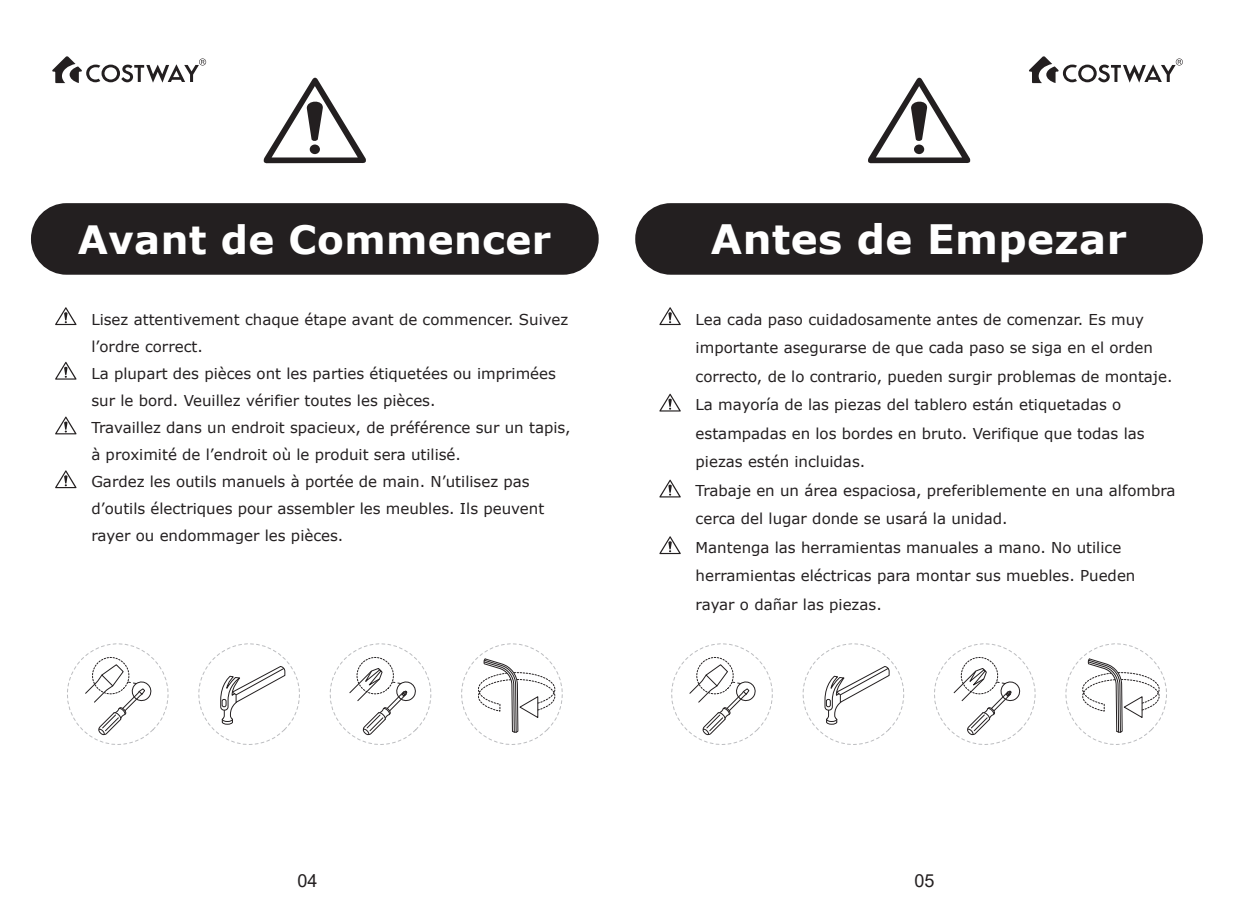
<style>
.page{position:relative;width:1234px;height:919px;background:#fff}
.page>*{position:absolute;margin:0;border:0;box-sizing:border-box;transform-origin:0 0}
.t1{font:700 40.5px "Verdana";letter-spacing:.01em;color:#fff}
.t2{font:700 39px "Verdana";letter-spacing:.01em;color:#fff}
.t3{font:18px "Arial";color:#231f20}
.t4{font:15px/28.5px "Verdana";color:#231f20}
</style>
<div class="page">
<svg style="left:263px;top:77px;width:103px;height:86px"></svg>
<div style="left:31px;top:203px;width:567px;height:72px;background:#231f20;border-radius:36px"></div>
<svg style="left:55px;top:307px;width:22px;height:18px"></svg>
<svg style="left:55px;top:361px;width:22px;height:18px"></svg>
<svg style="left:55px;top:416px;width:22px;height:18px"></svg>
<svg style="left:55px;top:470px;width:22px;height:18px"></svg>
<svg style="left:67px;top:643px;width:496px;height:102px"></svg>
<svg style="left:868px;top:77px;width:102px;height:86px"></svg>
<div style="left:635px;top:203px;width:567px;height:72px;background:#231f20;border-radius:36px"></div>
<svg style="left:659px;top:307px;width:21px;height:18px"></svg>
<svg style="left:659px;top:393px;width:21px;height:18px"></svg>
<svg style="left:659px;top:479px;width:21px;height:18px"></svg>
<svg style="left:659px;top:536px;width:21px;height:18px"></svg>
<svg style="left:671px;top:643px;width:496px;height:102px"></svg>
<svg style="left:52px;top:56px;width:154px;height:27px"></svg>
<svg style="left:1029px;top:56px;width:153px;height:27px"></svg>
<h2 class="t2" style="left:78px;top:212px;width:475px">Avant de Commencer</h2>
<p class="t4" style="left:91px;top:305px;width:481px;line-height:27px">Lisez attentivement chaque étape avant de commencer. Suivez l’ordre correct.<br>La plupart des pièces ont les parties étiquetées ou imprimées sur le bord. Veuillez vérifier toutes les pièces.<br>Travaillez dans un endroit spacieux, de préférence sur un tapis, à proximité de l’endroit où le produit sera utilisé.<br>Gardez les outils manuels à portée de main. N’utilisez pas d’outils électriques pour assembler les meubles. Ils peuvent rayer ou endommager les pièces.</p>
<h1 class="t1" style="left:710px;top:211px;width:417px">Antes de Empezar</h1>
<p class="t4" style="left:695px;top:304px;width:481px">Lea cada paso cuidadosamente antes de comenzar. Es muy importante asegurarse de que cada paso se siga en el orden correcto, de lo contrario, pueden surgir problemas de montaje.<br>La mayoría de las piezas del tablero están etiquetadas o estampadas en los bordes en bruto. Verifique que todas las piezas estén incluidas.<br>Trabaje en un área espaciosa, preferiblemente en una alfombra cerca del lugar donde se usará la unidad.<br>Mantenga las herramientas manuales a mano. No utilice herramientas eléctricas para montar sus muebles. Pueden rayar o dañar las piezas.</p>
<p class="t3" style="left:297px;top:867px;width:22px">04</p>
<p class="t3" style="left:914px;top:867px;width:22px">05</p>
</div>
